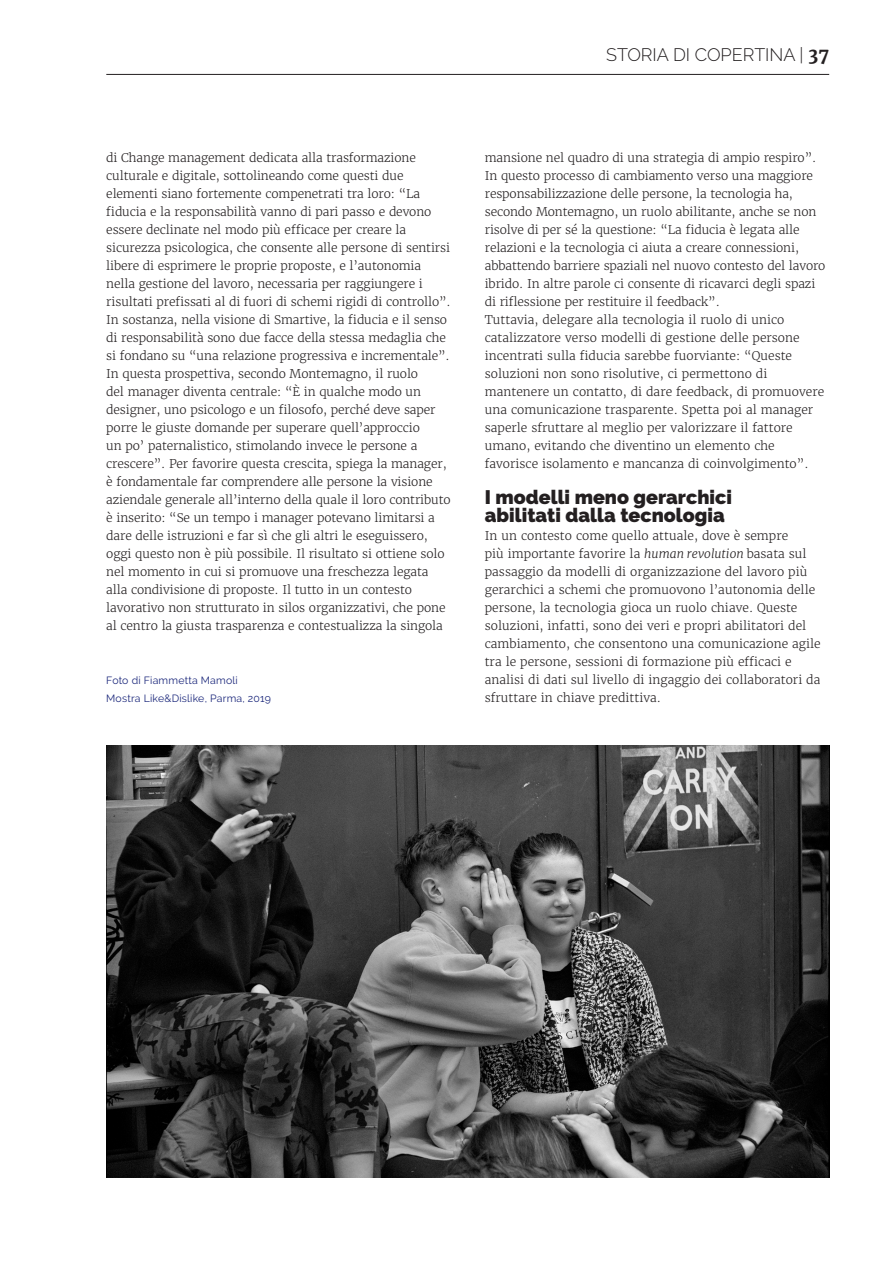
<style>
.page{position:relative;width:893px;height:1263px;background:#fff}
.page>*{position:absolute;margin:0;border:0;box-sizing:border-box;transform-origin:0 0}
.t1{font:900 19.5px/18px "Raleway";color:#231f20}
.t2{font:300 18px "Raleway";color:#231f20}
.t3{font:300 12px/18px "Merriweather";letter-spacing:-.01em;color:#231f20}
.t4{font:10.5px/18px "Raleway";letter-spacing:.02em;color:#1d297c}
.s1{font-family:"Merriweather";font-weight:700}
.s2{font-style:italic}
</style>
<div class="page">
<hr style="left:106px;top:74px;width:723px;height:1px;background:#231f20">
<img style="left:106px;top:745px;width:723px;height:433px">
<h2 class="t2" style="left:606px;top:44px;width:224px">STORIA DI COPERTINA | <span class="s1">37</span></h2>
<p class="t3" style="left:106px;top:149px;width:346px">di Change management dedicata alla trasformazione culturale e digitale, sottolineando come questi due elementi siano fortemente compenetrati tra loro: “La fiducia e la responsabilità vanno di pari passo e devono essere declinate nel modo più efficace per creare la sicurezza psicologica, che consente alle persone di sentirsi libere di esprimere le proprie proposte, e l’autonomia nella gestione del lavoro, necessaria per raggiungere i risultati prefissati al di fuori di schemi rigidi di controllo”.<br>In sostanza, nella visione di Smartive, la fiducia e il senso di responsabilità sono due facce della stessa medaglia che si fondano su “una relazione progressiva e incrementale”.<br>In questa prospettiva, secondo Montemagno, il ruolo<br>del manager diventa centrale: “È in qualche modo un designer, uno psicologo e un filosofo, perché deve saper porre le giuste domande per superare quell’approccio<br>un po’ paternalistico, stimolando invece le persone a crescere”. Per favorire questa crescita, spiega la manager, è fondamentale far comprendere alle persone la visione aziendale generale all’interno della quale il loro contributo è inserito: “Se un tempo i manager potevano limitarsi a dare delle istruzioni e far sì che gli altri le eseguissero, oggi questo non è più possibile. Il risultato si ottiene solo nel momento in cui si promuove una freschezza legata alla condivisione di proposte. Il tutto in un contesto lavorativo non strutturato in silos organizzativi, che pone al centro la giusta trasparenza e contestualizza la singola</p>
<p class="t4" style="left:106px;top:671px;width:166px">Foto di Fiammetta Mamoli<br>Mostra Like&amp;Dislike, Parma, 2019</p>
<p class="t3" style="left:485px;top:149px;width:342px">mansione nel quadro di una strategia di ampio respiro”.<br>In questo processo di cambiamento verso una maggiore responsabilizzazione delle persone, la tecnologia ha, secondo Montemagno, un ruolo abilitante, anche se non risolve di per sé la questione: “La fiducia è legata alle relazioni e la tecnologia ci aiuta a creare connessioni, abbattendo barriere spaziali nel nuovo contesto del lavoro ibrido. In altre parole ci consente di ricavarci degli spazi di riflessione per restituire il feedback”.<br>Tuttavia, delegare alla tecnologia il ruolo di unico catalizzatore verso modelli di gestione delle persone incentrati sulla fiducia sarebbe fuorviante: “Queste soluzioni non sono risolutive, ci permettono di mantenere un contatto, di dare feedback, di promuovere una comunicazione trasparente. Spetta poi al manager saperle sfruttare al meglio per valorizzare il fattore umano, evitando che diventino un elemento che favorisce isolamento e mancanza di coinvolgimento”.</p>
<h1 class="t1" style="left:485px;top:488px;width:249px">I modelli meno gerarchici abilitati dalla tecnologia</h1>
<p class="t3" style="left:485px;top:527px;width:337px">In un contesto come quello attuale, dove è sempre<br>più importante favorire la <span class="s2">human revolution</span> basata sul passaggio da modelli di organizzazione del lavoro più gerarchici a schemi che promuovono l’autonomia delle persone, la tecnologia gioca un ruolo chiave. Queste soluzioni, infatti, sono dei veri e propri abilitatori del cambiamento, che consentono una comunicazione agile tra le persone, sessioni di formazione più efficaci e analisi di dati sul livello di ingaggio dei collaboratori da sfruttare in chiave predittiva.</p>
</div>
